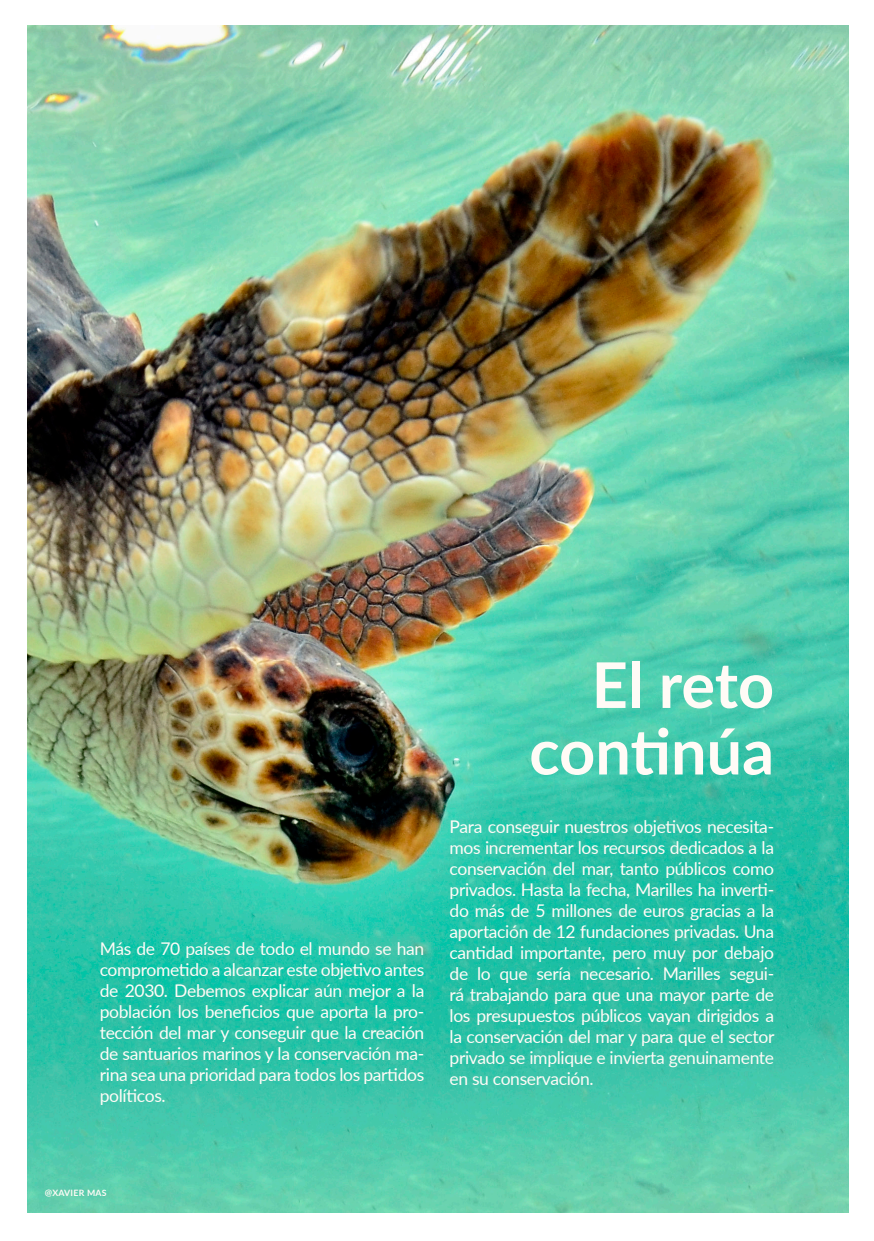
<style>
.page{position:relative;width:874px;height:1241px;background:#fff}
.page>*{position:absolute;margin:0;border:0;box-sizing:border-box;transform-origin:0 0}
.t1{font:700 63px "Lato";letter-spacing:-.005em;color:#fffbf6}
.t2{font:17.5px/21px "Lato";letter-spacing:-.02em;color:#fffbf6;text-align:justify}
.Pie_de_foto{font:700 8.75px "Lato";letter-spacing:.03em;color:#fffbf6}
</style>
<div class="page">
<img style="left:27px;top:25px;width:820px;height:1187px">
<p class="t2" style="left:100px;top:937px;width:326px">Más de 70 países de todo el mundo se han comprometido a alcanzar este objetivo antes de 2030. Debemos explicar aún mejor a la población los beneficios que aporta la pro&shy;tección del mar y conseguir que la creación de santuarios marinos y la conservación ma&shy;rina sea una prioridad para todos los partidos políticos.</p>
<h2 class="t1" style="left:591px;top:638px;width:184px">El reto</h2>
<h2 class="t1" style="left:529px;top:705px;width:246px">continúa</h2>
<p class="t2" style="left:449px;top:815px;width:326px">Para conseguir nuestros objetivos necesita&shy;mos incrementar los recursos dedicados a la conservación del mar, tanto públicos como privados. Hasta la fecha, Marilles ha inverti&shy;do más de 5 millones de euros gracias a la aportación de 12 fundaciones privadas. Una cantidad importante, pero muy por debajo de lo que sería necesario. Marilles segui&shy;rá trabajando para que una mayor parte de los presupuestos públicos vayan dirigidos a la conservación del mar y para que el sector privado se implique e invierta genuinamente en su conservación.</p>
<p class="Pie_de_foto" style="left:45px;top:1185px;width:64px">@XAVIER MAS</p>
</div>
